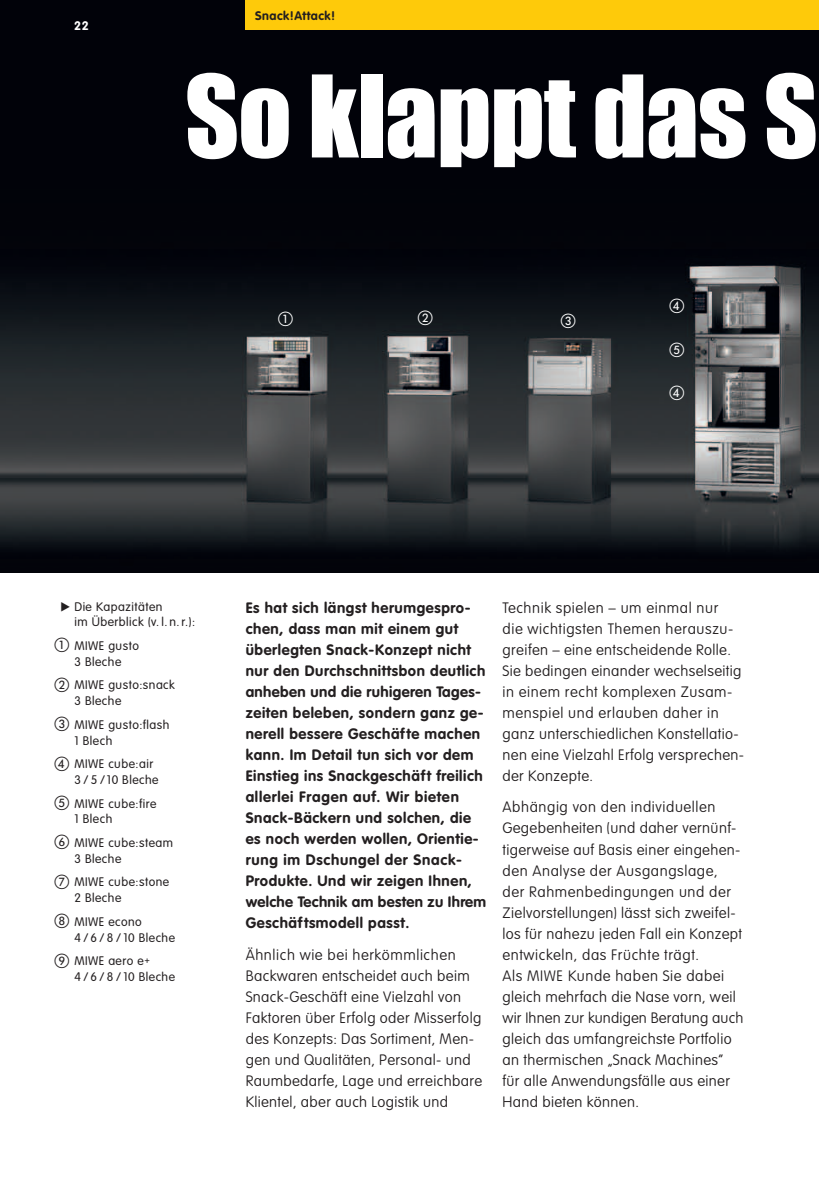
<style>
.page{position:relative;width:819px;height:1191px;background:#fff}
.page>*{position:absolute;margin:0;border:0;box-sizing:border-box;transform-origin:0 0}
.head{font:105px "Impact";letter-spacing:-.01em;color:#fff}
.legende{font:15.05px "European Pi One";color:#fff}
.body{font:100 14.88px/21px "VAG Rounded LTCYR";letter-spacing:.025em;color:#231f20}
.vorspann{font:700 14.88px/21px "VAG Rounded LTCYR";letter-spacing:.04em;color:#231f20}
.legende-2{font:14.88px "European Pi One";color:#231f20}
.legende-3{font:14.88px "European Pi One";color:#fff}
.legende-4{font:300 12.25px/15.8px "VAG Rounded LTCYR";letter-spacing:.04em;color:#231f20}
.balkenhead{font:700 12.25px "VAG Rounded LTCYR";letter-spacing:.04em;color:#231f20}
.body-2{font:700 12.25px "VAG Rounded LTCYR";color:#fff}
.s1{font-family:"European Pi Three";font-weight:400}
</style>
<div class="page">
<img style="left:0;top:0;width:819px;height:572px">
<div style="left:246px;top:0;width:573px;height:30px;background:#feca0a"></div>
<p class="body-2" style="left:74px;top:18px;width:16px">22</p>
<p class="balkenhead" style="left:255px;top:8px;width:82px">Snack!Attack!</p>
<p class="head" style="left:185px;top:35px;width:634px">So klappt das S</p>
<p class="legende-3" style="left:278px;top:310px;width:16px">A</p>
<p class="legende" style="left:418px;top:309px;width:16px">B</p>
<p class="legende-3" style="left:561px;top:312px;width:16px">C</p>
<p class="legende-3" style="left:669px;top:297px;width:16px">D</p>
<p class="legende-3" style="left:669px;top:342px;width:16px">E</p>
<p class="legende-3" style="left:669px;top:385px;width:16px">D</p>
<p class="legende-4" style="left:74px;top:599px;width:122px;text-indent:-14px"><span class="s1">E</span> Die Kapazitäten<br>im Überblick (v. l. n. r.):</p>
<p class="legende-4" style="left:74px;top:638px;width:66px">MIWE gusto<br>3 Bleche</p>
<p class="legende-4" style="left:74px;top:677px;width:102px">MIWE gusto:snack<br>3 Bleche</p>
<p class="legende-4" style="left:74px;top:717px;width:96px">MIWE gusto:flash<br>1 Blech</p>
<p class="legende-4" style="left:74px;top:756px;width:86px">MIWE cube:air<br>3 / 5 / 10 Bleche</p>
<p class="legende-4" style="left:74px;top:795px;width:83px">MIWE cube:fire<br>1 Blech</p>
<p class="legende-4" style="left:74px;top:835px;width:100px">MIWE cube:steam<br>3 Bleche</p>
<p class="legende-4" style="left:74px;top:874px;width:96px">MIWE cube:stone<br>2 Bleche</p>
<p class="legende-4" style="left:74px;top:914px;width:102px">MIWE econo<br>4 / 6 / 8 / 10 Bleche</p>
<p class="legende-4" style="left:74px;top:953px;width:102px">MIWE aero e<sup>+<br></sup>4 / 6 / 8 / 10 Bleche</p>
<p class="legende-2" style="left:55px;top:637px;width:16px">A</p>
<p class="legende-2" style="left:55px;top:677px;width:16px">B</p>
<p class="legende-2" style="left:55px;top:716px;width:16px">C</p>
<p class="legende-2" style="left:55px;top:755px;width:16px">D</p>
<p class="legende-2" style="left:55px;top:795px;width:16px">E</p>
<p class="legende-2" style="left:55px;top:834px;width:16px">F</p>
<p class="legende-2" style="left:55px;top:873px;width:16px">G</p>
<p class="legende-2" style="left:55px;top:913px;width:16px">H</p>
<p class="legende-2" style="left:55px;top:952px;width:16px">I</p>
<p class="vorspann" style="left:246px;top:597px;width:242px">Es hat sich längst herumgespro&shy;chen, dass man mit einem gut überlegten Snack-Konzept nicht nur den Durchschnittsbon deutlich anheben und die ruhigeren Tages&shy;zeiten beleben, sondern ganz ge&shy;nerell bessere Geschäfte machen kann. Im Detail tun sich vor dem<br>Einstieg ins Snackgeschäft freilich allerlei Fragen auf. Wir bieten<br>Snack-Bäckern und solchen, die es noch werden wollen, Orientie&shy;rung im Dschungel der Snack-<br>Produkte. Und wir zeigen Ihnen, welche Technik am besten zu Ihrem<br>Geschäftsmodell passt.</p>
<p class="body" style="left:246px;top:944px;width:238px">Ähnlich wie bei herkömmlichen Backwaren entscheidet auch beim Snack-Geschäft eine Vielzahl von Faktoren über Erfolg oder Misserfolg des Konzepts: Das Sortiment, Men&shy;gen und Qualitäten, Personal- und Raumbedarfe, Lage und erreichbare Klientel, aber auch Logistik und</p>
<p class="body" style="left:502px;top:597px;width:243px">Technik spielen – um einmal nur<br>die wichtigsten Themen herauszu&shy;greifen – eine entscheidende Rolle.<br>Sie bedingen einander wechselseitig in einem recht komplexen Zusam&shy;menspiel und erlauben daher in ganz unterschiedlichen Konstellatio&shy;nen eine Vielzahl Erfolg versprechen&shy;der Konzepte.</p>
<p class="body" style="left:502px;top:797px;width:242px">Abhängig von den individuellen Gegebenheiten (und daher vernünf&shy;tigerweise auf Basis einer eingehen&shy;den Analyse der Ausgangslage,<br>der Rahmenbedingungen und der Zielvorstellungen) lässt sich zweifel&shy;los für nahezu jeden Fall ein Konzept entwickeln, das Früchte trägt.<br>Als MIWE Kunde haben Sie dabei gleich mehrfach die Nase vorn, weil wir Ihnen zur kundigen Beratung auch gleich das umfangreichste Portfolio an thermischen „Snack Machines“ für alle Anwendungsfälle aus einer Hand bieten können.</p>
</div>
